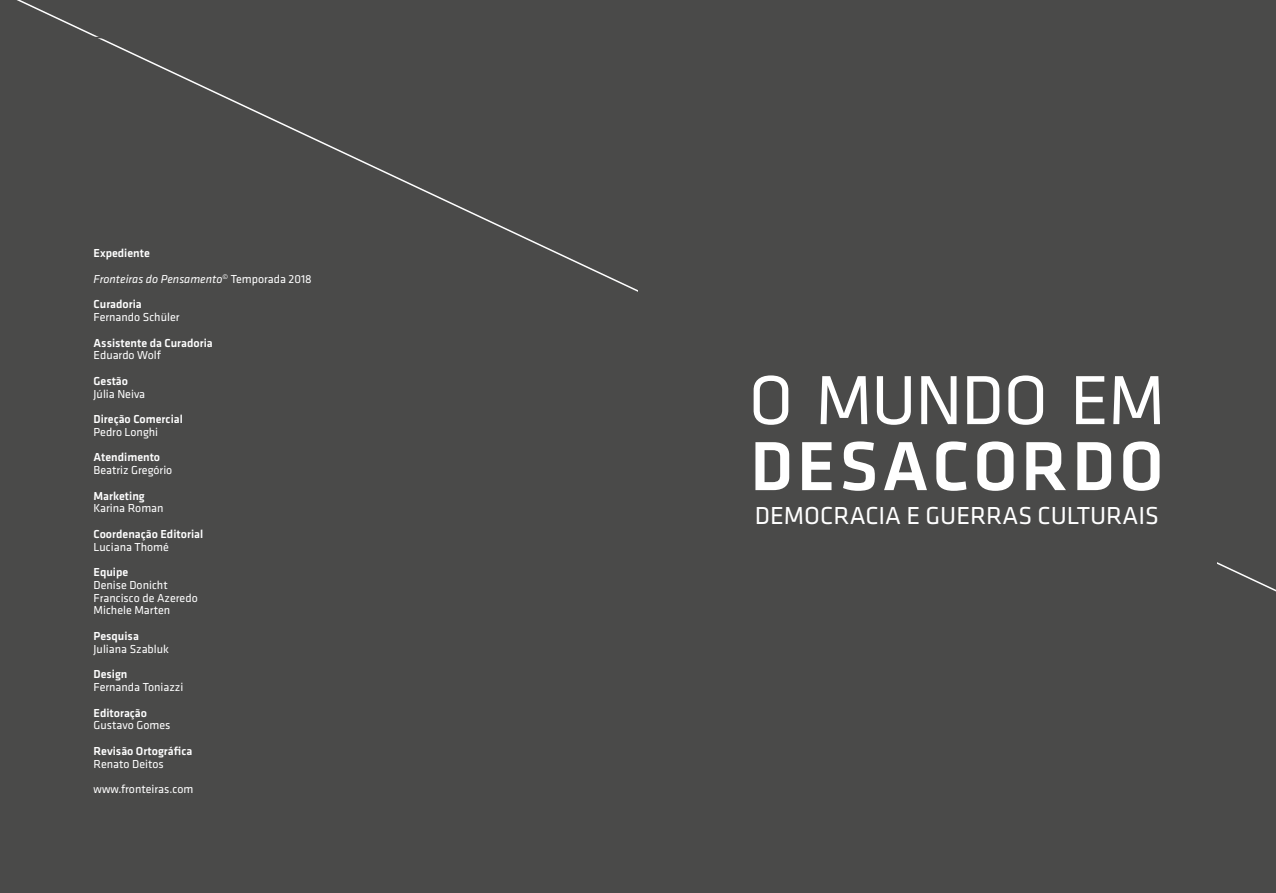
<style>
.page{position:relative;width:1276px;height:893px;background:#4a4a49}
.page>*{position:absolute;margin:0;border:0;box-sizing:border-box;transform-origin:0 0}
.t1{font:500 72px/66px "Klavika";letter-spacing:.045em;color:#fff}
.t2{font:25.5px "Klavika";color:#fff}
.t3{font:12px "Klavika";color:#fff}
.t4{font:500 12px "Klavika";color:#fff}
.t5{font:italic 12px "Klavika";color:#fff}
.s1{font-style:normal}
.s2{font-weight:400}
</style>
<div class="page">
<p class="t4" style="left:94px;top:247px;width:58px">Expediente</p>
<p class="t5" style="left:94px;top:272px;width:220px">Fronteiras do Pensamento<sup>©</sup> <span class="s1">Temporada 2018</span></p>
<p class="t4" style="left:94px;top:298px;width:50px">Curadoria</p>
<p class="t3" style="left:94px;top:311px;width:87px">Fernando Schüler</p>
<p class="t4" style="left:94px;top:336px;width:121px">Assistente da Curadoria</p>
<p class="t3" style="left:94px;top:349px;width:69px">Eduardo Wolf</p>
<p class="t4" style="left:94px;top:374px;width:36px">Gestão</p>
<p class="t3" style="left:94px;top:387px;width:53px">Júlia Neiva</p>
<p class="t4" style="left:94px;top:413px;width:91px">Direção Comercial</p>
<p class="t3" style="left:94px;top:425px;width:66px">Pedro Longhi</p>
<p class="t4" style="left:94px;top:451px;width:68px">Atendimento</p>
<p class="t3" style="left:94px;top:464px;width:80px">Beatriz Gregório</p>
<p class="t4" style="left:94px;top:489px;width:53px">Marketing</p>
<p class="t3" style="left:94px;top:502px;width:71px">Karina Roman</p>
<p class="t4" style="left:94px;top:527px;width:111px">Coordenação Editorial</p>
<p class="t3" style="left:94px;top:540px;width:77px">Luciana Thomé</p>
<p class="t4" style="left:94px;top:566px;width:36px">Equipe</p>
<p class="t3" style="left:94px;top:578px;width:76px">Denise Donicht</p>
<p class="t3" style="left:94px;top:591px;width:106px">Francisco de Azeredo</p>
<p class="t3" style="left:94px;top:604px;width:78px">Michele Marten</p>
<p class="t4" style="left:94px;top:629px;width:47px">Pesquisa</p>
<p class="t3" style="left:94px;top:642px;width:77px">Juliana Szabluk</p>
<p class="t4" style="left:94px;top:668px;width:35px">Design</p>
<p class="t3" style="left:94px;top:680px;width:91px">Fernanda Toniazzi</p>
<p class="t4" style="left:94px;top:706px;width:55px">Editoração</p>
<p class="t3" style="left:94px;top:719px;width:78px">Gustavo Gomes</p>
<p class="t4" style="left:94px;top:744px;width:100px">Revisão Ortográfica</p>
<p class="t3" style="left:94px;top:757px;width:72px">Renato Deitos</p>
<p class="t3" style="left:94px;top:782px;width:101px">www.fronteiras.com</p>
<p class="t1" style="left:748px;top:369px;width:418px"><span class="s2">O MUNDO EM<br></span>DESACORDO</p>
<p class="t2" style="left:755px;top:502px;width:405px">DEMOCRACIA E GUERRAS CULTURAIS</p>
</div>
